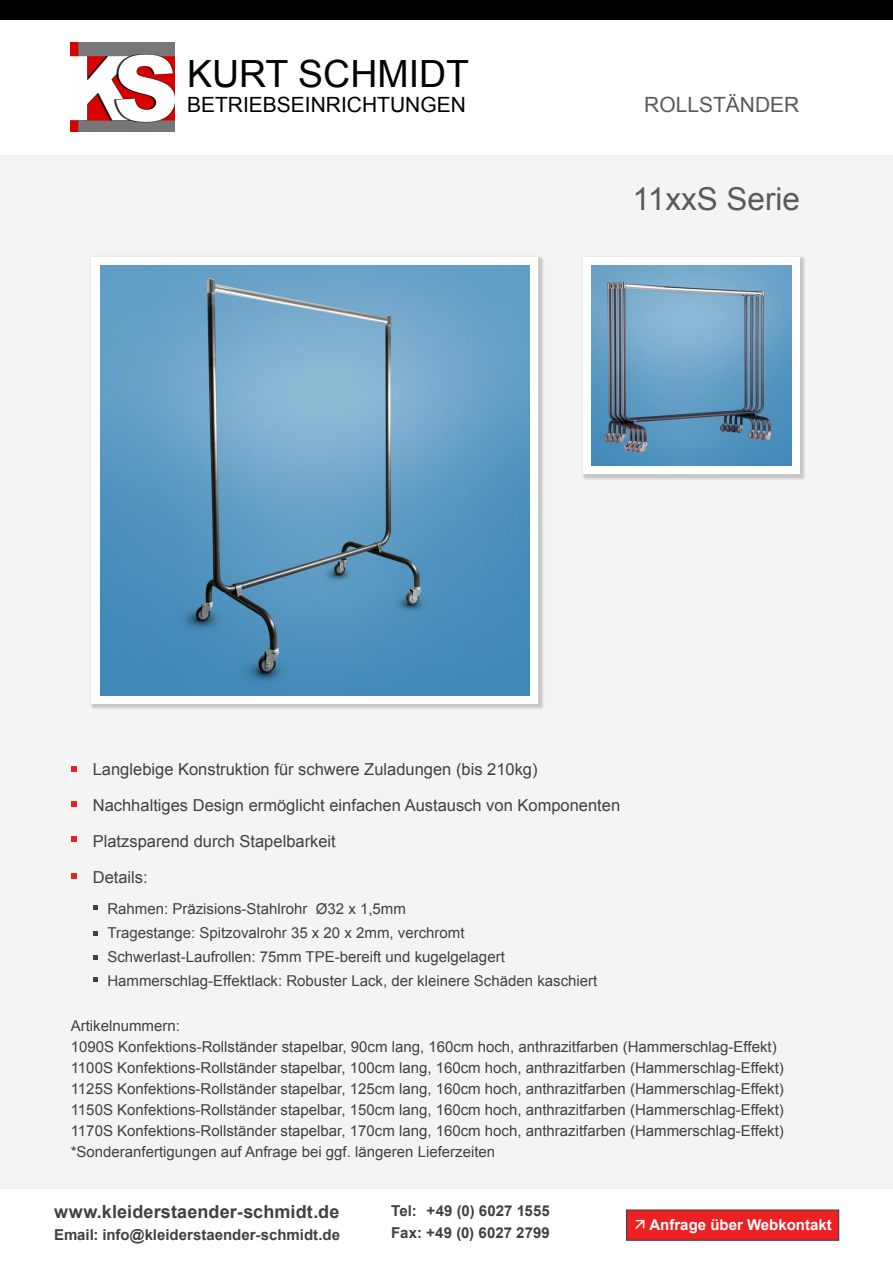
<style>
.page{position:relative;width:893px;height:1263px;background:#fff}
.page>*{position:absolute;margin:0;border:0;box-sizing:border-box;transform-origin:0 0}
.t1{font:37.5px "Arial";color:#000101}
.t2{font:31.5px "Arial";color:#595a5c}
.t3{font:21px "Arial";color:#000101}
.t4{font:21px "Arial";color:#595a5c}
.t5{font:700 18px "Arial";letter-spacing:.005em;color:#414042}
.t6{font:16.5px/36px "Arial";color:#414042}
.t7{font:15px/21px "Arial";color:#414042}
.t8{font:700 15px/22.2px "Arial";color:#414042}
.t9{font:700 15px "Arial";color:#fff}
</style>
<div class="page">
<img style="left:71px;top:43px;width:103px;height:89px">
<div style="left:0;top:155px;width:893px;height:1033px;background:#f4f4f4"></div>
<div style="left:626px;top:1209px;width:213px;height:32px;background:#ed2124;border:1px solid #414042"></div>
<div style="left:90px;top:256px;width:455px;height:454px;background:#000;opacity:.19"></div>
<div style="left:92px;top:257px;width:446px;height:447px;background:#fff"></div>
<div style="left:581px;top:256px;width:225px;height:224px;background:#000;opacity:.19"></div>
<div style="left:583px;top:257px;width:217px;height:217px;background:#fff"></div>
<div style="left:0;top:0;width:893px;height:19px;background:#000101"></div>
<img style="left:100px;top:266px;width:430px;height:429px">
<img style="left:591px;top:265px;width:200px;height:200px">
<svg style="left:71px;top:766px;width:6px;height:6px"></svg>
<svg style="left:93px;top:905px;width:5px;height:5px"></svg>
<svg style="left:93px;top:931px;width:5px;height:4px"></svg>
<svg style="left:93px;top:955px;width:5px;height:4px"></svg>
<svg style="left:93px;top:978px;width:5px;height:4px"></svg>
<svg style="left:71px;top:801px;width:6px;height:5px"></svg>
<svg style="left:71px;top:836px;width:6px;height:6px"></svg>
<svg style="left:71px;top:873px;width:6px;height:6px"></svg>
<h1 class="t1" style="left:187px;top:49px;width:283px">KURT SCHMIDT</h1>
<h3 class="t3" style="left:187px;top:91px;width:280px">BETRIEBSEINRICHTUNGEN</h3>
<h3 class="t4" style="left:644px;top:91px;width:157px">ROLLSTÄNDER</h3>
<h2 class="t2" style="left:633px;top:178px;width:169px">11xxS Serie</h2>
<p class="t6" style="left:93px;top:751px;width:529px">Langlebige Konstruktion für schwere Zuladungen (bis 210kg)<br>Nachhaltiges Design ermöglicht einfachen Austausch von Komponenten Platzsparend durch Stapelbarkeit<br>Details:</p>
<p class="t7" style="left:107px;top:897px;width:491px;line-height:24px">Rahmen: Präzisions-Stahlrohr Ø32 x 1,5mm<br>Tragestange: Spitzovalrohr 35 x 20 x 2mm, verchromt Schwerlast-Laufrollen: 75mm TPE-bereift und kugelgelagert Hammerschlag-Effektlack: Robuster Lack, der kleinere Schäden kaschiert</p>
<p class="t7" style="left:71px;top:1015px;width:715px">Artikelnummern:<br>1090S Konfektions-Rollständer stapelbar, 90cm lang, 160cm hoch, anthrazitfarben (Hammerschlag-Effekt)<br>1100S Konfektions-Rollständer stapelbar, 100cm lang, 160cm hoch, anthrazitfarben (Hammerschlag-Effekt)<br>1125S Konfektions-Rollständer stapelbar, 125cm lang, 160cm hoch, anthrazitfarben (Hammerschlag-Effekt)<br>1150S Konfektions-Rollständer stapelbar, 150cm lang, 160cm hoch, anthrazitfarben (Hammerschlag-Effekt)<br>1170S Konfektions-Rollständer stapelbar, 170cm lang, 160cm hoch, anthrazitfarben (Hammerschlag-Effekt) *Sonderanfertigungen auf Anfrage bei ggf. längeren Lieferzeiten</p>
<p class="t5" style="left:54px;top:1199px;width:287px">www.kleiderstaender-schmidt.de</p>
<p class="t8" style="left:54px;top:1224px;width:288px">Email: info@kleiderstaender-schmidt.de</p>
<p class="t8" style="left:391px;top:1200px;width:160px">Tel: +49 (0) 6027 1555<br>Fax: +49 (0) 6027 2799</p>
<p class="t9" style="left:649px;top:1214px;width:184px">Anfrage über Webkontakt</p>
</div>
